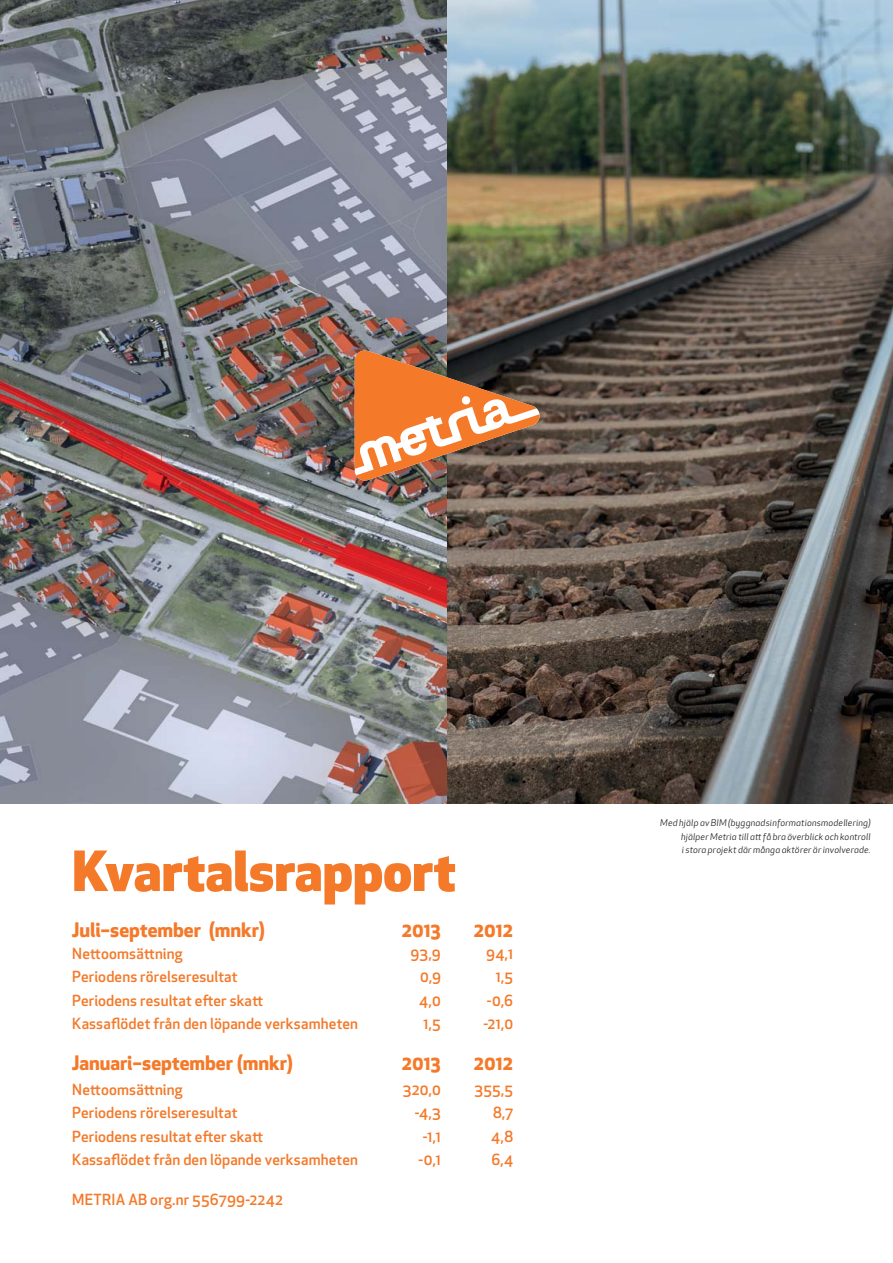
<style>
.page{position:relative;width:893px;height:1263px;background:#fff}
.page>*{position:absolute;margin:0;border:0;box-sizing:border-box;transform-origin:0 0}
.t1{font:800 54px "Apex New";letter-spacing:.005em;color:#f47929}
.t2{font:700 19.5px "Apex New";color:#f47929}
.t3{font:500 15px "Apex New";letter-spacing:.01em;color:#f47929}
.t4{font:italic 9px/13.5px "Apex New";letter-spacing:.02em;color:#231f20;text-align:justify}
</style>
<div class="page">
<img style="left:0;top:0;width:893px;height:804px">
<svg style="left:355px;top:350px;width:185px;height:131px;background:#b1744d"></svg>
<h1 class="t1" style="left:72px;top:846px;width:385px">Kvartalsrapport</h1>
<h2 class="t2" style="left:72px;top:921px;width:194px">Juli–september (mnkr)</h2>
<h2 class="t2" style="left:402px;top:921px;width:41px">2013</h2>
<h2 class="t2" style="left:474px;top:921px;width:41px">2012</h2>
<p class="t3" style="left:72px;top:946px;width:112px">Nettoomsättning</p>
<p class="t3" style="left:411px;top:946px;width:32px">93,9</p>
<p class="t3" style="left:486px;top:946px;width:28px">94,1</p>
<p class="t3" style="left:72px;top:970px;width:167px">Periodens rörelseresultat</p>
<p class="t3" style="left:420px;top:970px;width:22px">0,9</p>
<p class="t3" style="left:496px;top:970px;width:19px">1,5</p>
<p class="t3" style="left:72px;top:993px;width:192px">Periodens resultat efter skatt</p>
<p class="t3" style="left:419px;top:993px;width:23px">4,0</p>
<p class="t3" style="left:487px;top:993px;width:28px">-0,6</p>
<p class="t3" style="left:72px;top:1016px;width:287px">Kassaflödet från den löpande verksamheten</p>
<p class="t3" style="left:424px;top:1016px;width:19px">1,5</p>
<p class="t3" style="left:484px;top:1016px;width:31px">-21,0</p>
<h2 class="t2" style="left:72px;top:1054px;width:222px">Januari–september (mnkr)</h2>
<h2 class="t2" style="left:402px;top:1054px;width:41px">2013</h2>
<h2 class="t2" style="left:474px;top:1054px;width:41px">2012</h2>
<p class="t3" style="left:72px;top:1082px;width:112px">Nettoomsättning</p>
<p class="t3" style="left:403px;top:1082px;width:39px">320,0</p>
<p class="t3" style="left:475px;top:1082px;width:40px">355,5</p>
<p class="t3" style="left:72px;top:1106px;width:167px">Periodens rörelseresultat</p>
<p class="t3" style="left:415px;top:1106px;width:28px">-4,3</p>
<p class="t3" style="left:493px;top:1106px;width:21px">8,7</p>
<p class="t3" style="left:72px;top:1129px;width:192px">Periodens resultat efter skatt</p>
<p class="t3" style="left:423px;top:1129px;width:19px">-1,1</p>
<p class="t3" style="left:491px;top:1129px;width:23px">4,8</p>
<p class="t3" style="left:72px;top:1153px;width:287px">Kassaflödet från den löpande verksamheten</p>
<p class="t3" style="left:419px;top:1153px;width:24px">-0,1</p>
<p class="t3" style="left:491px;top:1153px;width:23px">6,4</p>
<p class="t3" style="left:72px;top:1192px;width:212px">METRIA AB org.nr 556799-2242</p>
<p class="t4" style="left:681px;top:817px;width:191px;text-indent:-21px">Med hjälp av BIM (byggnadsinformationsmodellering) hjälper Metria till att få bra överblick och kontroll i stora projekt där många aktörer är involverade.</p>
</div>
